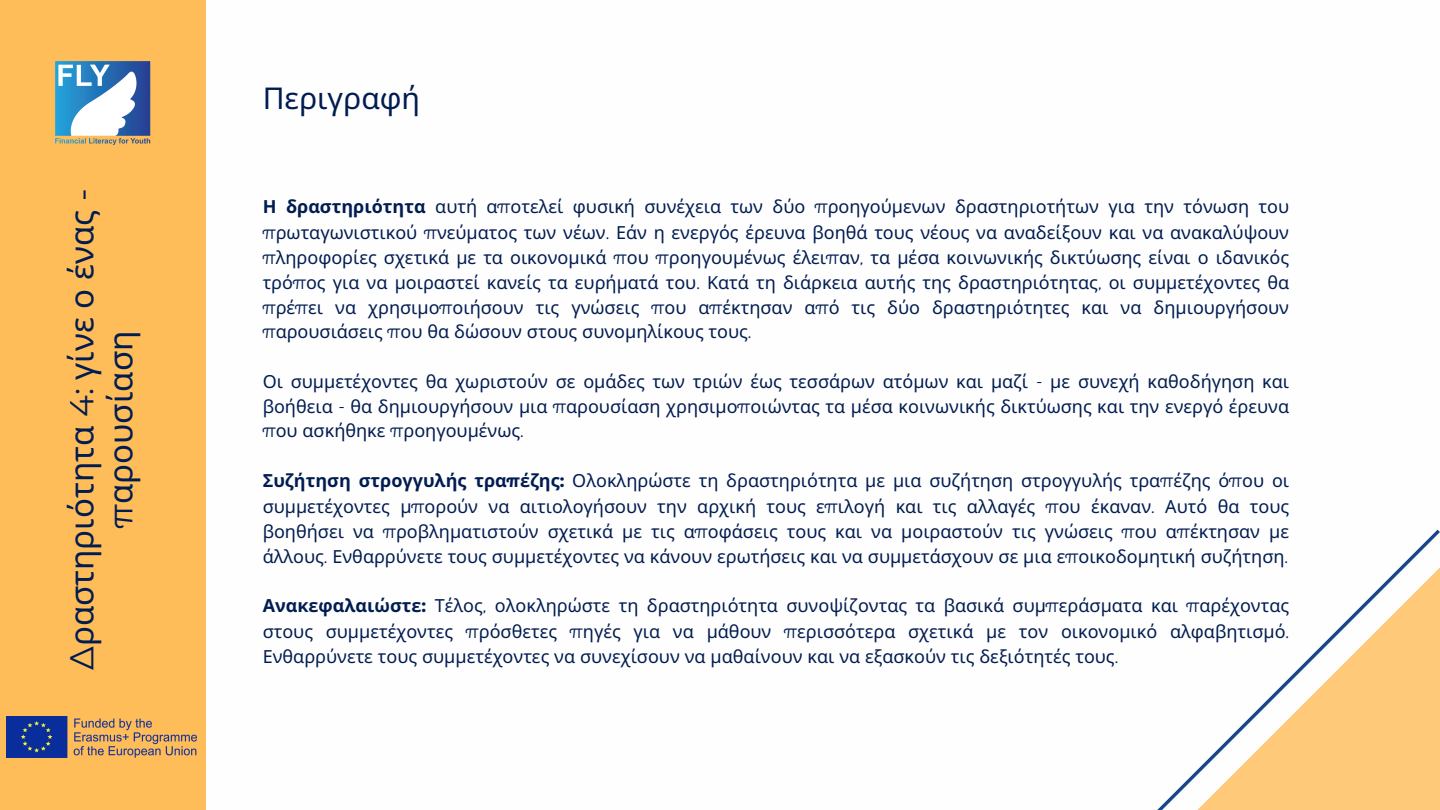
<style>
.page{position:relative;width:1440px;height:810px;background:#fff}
.page>*{position:absolute;margin:0;border:0;box-sizing:border-box;transform-origin:0 0}
.t1{font:33px/39px "Noto Sans";color:#011c50;text-align:center}
.t2{font:30px "Noto Sans";color:#011c50}
.t3{font:18px/25px "Noto Sans";color:#011c50;text-align:justify}
.s1{font-family:"Montserrat"}
.s2{font-weight:700}
.s3{font-family:"Montserrat";font-weight:300}
.s4{font-family:"Montserrat";font-weight:700}
</style>
<div class="page">
<div style="left:0;top:0;width:205px;height:810px;background:#ffbd59"></div>
<img style="left:55px;top:61px;width:96px;height:84px">
<img style="left:7px;top:716px;width:189px;height:42px">
<svg style="left:1157px;top:529px;width:283px;height:281px"></svg>
<p class="t2" style="left:263px;top:77px;width:159px">Περιγραφή</p>
<p class="t1" style="left:61px;top:670px;width:483px;rotate:-90deg"><span class="s1">Δ</span>ραστηριότητα <span class="s1">4:</span> γίνε ο ένας <span class="s1">- π</span>αρουσίαση</p>
<p class="t3" style="left:263px;top:194px;width:1028px"><span class="s2">Η δραστηριότητα</span> αυτή α<span class="s3">π</span>οτελεί φυσική συνέχεια των δύο <span class="s3">π</span>ροηγούμενων δραστηριοτήτων για την τόνωση του <span class="s3">π</span>ρωταγωνιστικού <span class="s3">π</span>νεύματος των νέων<span class="s3">.</span> Εάν η ενεργός έρευνα βοηθά τους νέους να αναδείξουν και να ανακαλύψουν <span class="s3">π</span>ληροφορίες σχετικά με τα οικονομικά <span class="s3">π</span>ου <span class="s3">π</span>ροηγουμένως έλει<span class="s3">π</span>αν<span class="s3">,</span> τα μέσα κοινωνικής δικτύωσης είναι ο ιδανικός τρό<span class="s3">π</span>ος για να μοιραστεί κανείς τα ευρήματά του<span class="s3">.</span> Κατά τη διάρκεια αυτής της δραστηριότητας<span class="s3">,</span> οι συμμετέχοντες θα <span class="s3">π</span>ρέ<span class="s3">π</span>ει να χρησιμο<span class="s3">π</span>οιήσουν τις γνώσεις <span class="s3">π</span>ου α<span class="s3">π</span>έκτησαν α<span class="s3">π</span>ό τις δύο δραστηριότητες και να δημιουργήσουν <span class="s3">π</span>αρουσιάσεις <span class="s3">π</span>ου θα δώσουν στους συνομηλίκους τους<span class="s3">.</span></p>
<p class="t3" style="left:263px;top:368px;width:1028px">Οι συμμετέχοντες θα χωριστούν σε ομάδες των τριών έως τεσσάρων ατόμων και μαζί <span class="s3">-</span> με συνεχή καθοδήγηση και βοήθεια <span class="s3">-</span> θα δημιουργήσουν μια <span class="s3">π</span>αρουσίαση χρησιμο<span class="s3">π</span>οιώντας τα μέσα κοινωνικής δικτύωσης και την ενεργό έρευνα <span class="s3">π</span>ου ασκήθηκε <span class="s3">π</span>ροηγουμένως<span class="s3">.</span></p>
<p class="t3" style="left:263px;top:467px;width:1028px"><span class="s2">Συζήτηση στρογγυλής τρα</span><span class="s4">π</span><span class="s2">έζης</span><span class="s4">:</span> Ολοκληρώστε τη δραστηριότητα με μια συζήτηση στρογγυλής τρα<span class="s3">π</span>έζης ό<span class="s3">π</span>ου οι συμμετέχοντες μ<span class="s3">π</span>ορούν να αιτιολογήσουν την αρχική τους ε<span class="s3">π</span>ιλογή και τις αλλαγές <span class="s3">π</span>ου έκαναν<span class="s3">.</span> Αυτό θα τους βοηθήσει να <span class="s3">π</span>ροβληματιστούν σχετικά με τις α<span class="s3">π</span>οφάσεις τους και να μοιραστούν τις γνώσεις <span class="s3">π</span>ου α<span class="s3">π</span>έκτησαν με άλλους<span class="s3">.</span> Ενθαρρύνετε τους συμμετέχοντες να κάνουν ερωτήσεις και να συμμετάσχουν σε μια ε<span class="s3">π</span>οικοδομητική συζήτηση<span class="s3">.</span></p>
<p class="t3" style="left:263px;top:592px;width:1028px;line-height:25.5px"><span class="s2">Ανακεφαλαιώστε</span><span class="s4">:</span> Τέλος<span class="s3">,</span> ολοκληρώστε τη δραστηριότητα συνοψίζοντας τα βασικά συμ<span class="s3">π</span>εράσματα και <span class="s3">π</span>αρέχοντας στους συμμετέχοντες <span class="s3">π</span>ρόσθετες <span class="s3">π</span>ηγές για να μάθουν <span class="s3">π</span>ερισσότερα σχετικά με τον οικονομικό αλφαβητισμό<span class="s3">.<br></span>Ενθαρρύνετε τους συμμετέχοντες να συνεχίσουν να μαθαίνουν και να εξασκούν τις δεξιότητές τους<span class="s3">.</span></p>
</div>
